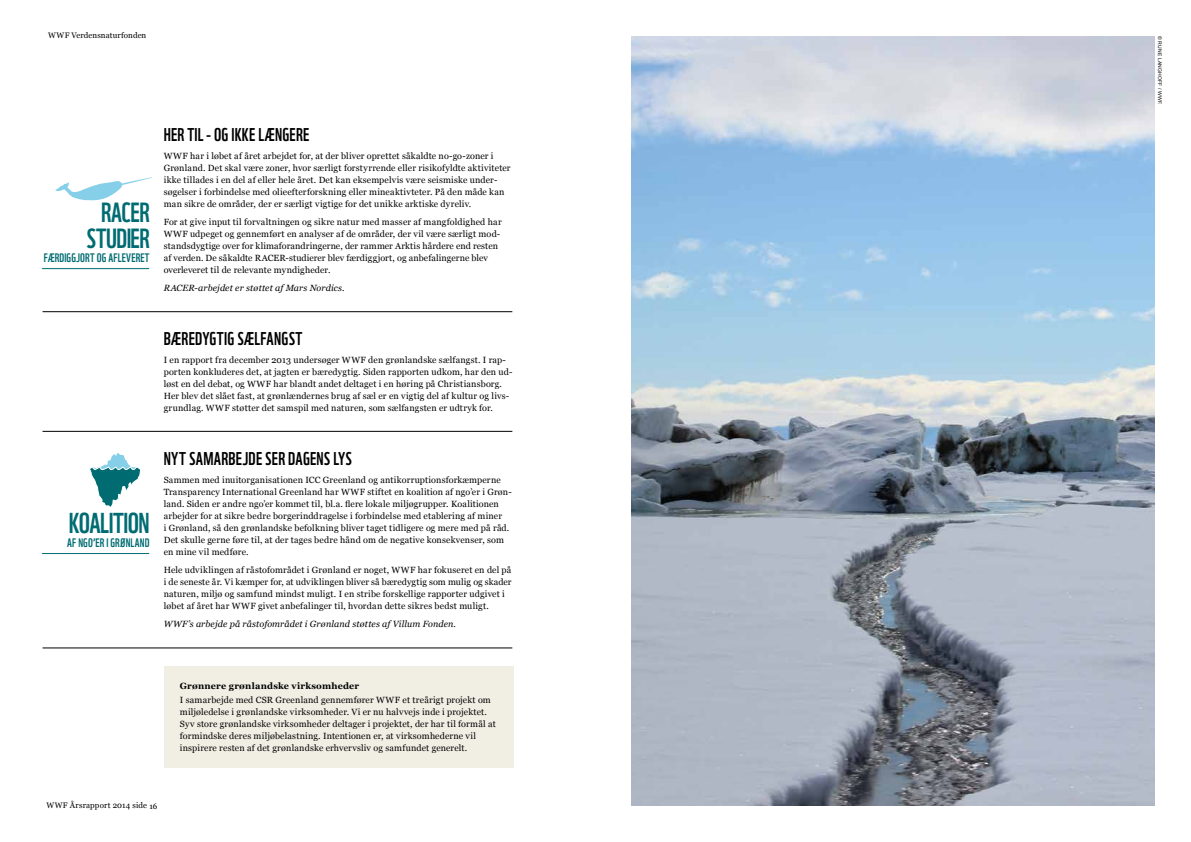
<style>
.page{position:relative;width:1191px;height:842px;background:#fff}
.page>*{position:absolute;margin:0;border:0;box-sizing:border-box;transform-origin:0 0}
.t1{font:28px "WWF";letter-spacing:-.02em;color:#006c72}
.t2{font:27px/26px "WWF";letter-spacing:-.02em;color:#006c72;text-align:center}
.t3{font:18px "WWF";letter-spacing:.015em;color:#000}
.t4{font:12px "WWF";letter-spacing:.015em;color:#006c72}
.t5{font:9px/12px "Georgia";letter-spacing:.015em;color:#000}
.t6{font:italic 9px "Georgia";letter-spacing:.015em;color:#000}
.t7{font:700 9px "Georgia";letter-spacing:.025em;color:#000}
.t8{font:8px "Georgia";letter-spacing:.01em;color:#000}
.t9{font:5px "Arial";letter-spacing:.04em;color:#000}
</style>
<div class="page">
<img style="left:631px;top:36px;width:524px;height:770px">
<hr style="left:43px;top:311px;width:469px;height:1px;background:#000">
<hr style="left:43px;top:431px;width:469px;height:1px;background:#000">
<hr style="left:43px;top:648px;width:469px;height:1px;background:#000">
<div style="left:164px;top:666px;width:349px;height:102px;background:#f1efe4"></div>
<hr style="left:42px;top:268px;width:107px;height:1px;background:#006c72">
<hr style="left:42px;top:553px;width:107px;height:1px;background:#006c72">
<svg style="left:55px;top:177px;width:98px;height:24px"></svg>
<svg style="left:90px;top:453px;width:51px;height:54px"></svg>
<p class="t8" style="left:48px;top:31px;width:100px">WWF Verdensnaturfonden</p>
<h2 class="t2" style="left:87px;top:197px;width:64px">RACER<br>STUDIER</h2>
<h3 class="t4" style="left:44px;top:249px;width:107px">FÆRDIGGJORT OG AFLEVERET</h3>
<h1 class="t1" style="left:69px;top:501px;width:82px">KOALITION</h1>
<h3 class="t4" style="left:67px;top:533px;width:84px">AF NGO’ER I GRØNLAND</h3>
<h3 class="t3" style="left:164px;top:120px;width:147px">HER TIL - OG IKKE LÆNGERE</h3>
<p class="t5" style="left:164px;top:149px;width:348px">WWF har i løbet af året arbejdet for, at der bliver oprettet såkaldte no-go-zoner i Grønland. Det skal være zoner, hvor særligt forstyrrende eller risikofyldte aktiviteter ikke tillades i en del af eller hele året. Det kan eksempelvis være seismiske under&shy;søgelser i forbindelse med olieefterforskning eller mineaktivteter. På den måde kan man sikre de områder, der er særligt vigtige for det unikke arktiske dyreliv.</p>
<p class="t5" style="left:164px;top:215px;width:339px">For at give input til forvaltningen og sikre natur med masser af mangfoldighed har WWF udpeget og gennemført en analyser af de områder, der vil være særligt mod&shy;standsdygtige over for klimaforandringerne, der rammer Arktis hårdere end resten af verden. De såkaldte RACER-studierer blev færdiggjort, og anbefalingerne blev overleveret til de relevante myndigheder.</p>
<p class="t6" style="left:164px;top:282px;width:182px">RACER-arbejdet er støttet af Mars Nordics.</p>
<h3 class="t3" style="left:164px;top:324px;width:140px">BÆREDYGTIG SÆLFANGST</h3>
<p class="t5" style="left:164px;top:353px;width:350px">I en rapport fra december 2013 undersøger WWF den grønlandske sælfangst. I rap&shy;porten konkluderes det, at jagten er bæredygtig. Siden rapporten udkom, har den ud&shy;løst en del debat, og WWF har blandt andet deltaget i en høring på Christiansborg.<br>Her blev det slået fast, at grønlændernes brug af sæl er en vigtig del af kultur og livs&shy;grundlag. WWF støtter det samspil med naturen, som sælfangsten er udtryk for.</p>
<h3 class="t3" style="left:164px;top:444px;width:190px">NYT SAMARBEJDE SER DAGENS LYS</h3>
<p class="t5" style="left:164px;top:473px;width:349px">Sammen med inuitorganisationen ICC Greenland og antikorruptionsforkæmperne Transparency International Greenland har WWF stiftet en koalition af ngo’er i Grøn&shy;land. Siden er andre ngo’er kommet til, bl.a. flere lokale miljøgrupper. Koalitionen arbejder for at sikre bedre borgerinddragelse i forbindelse med etablering af miner<br>i Grønland, så den grønlandske befolkning bliver taget tidligere og mere med på råd.<br>Det skulle gerne føre til, at der tages bedre hånd om de negative konsekvenser, som en mine vil medføre.</p>
<p class="t5" style="left:164px;top:563px;width:349px">Hele udviklingen af råstofområdet i Grønland er noget, WWF har fokuseret en del på i de seneste år. Vi kæmper for, at udviklingen bliver så bæredygtig som mulig og skader naturen, miljø og samfund mindst muligt. I en stribe forskellige rapporter udgivet i løbet af året har WWF givet anbefalinger til, hvordan dette sikres bedst muligt.</p>
<p class="t6" style="left:164px;top:618px;width:294px">WWF’s arbejde på råstofområdet i Grønland støttes af Villum Fonden.</p>
<p class="t7" style="left:180px;top:680px;width:181px">Grønnere grønlandske virksomheder</p>
<p class="t5" style="left:180px;top:694px;width:317px">I samarbejde med CSR Greenland gennemfører WWF et treårigt projekt om miljøledelse i grønlandske virksomheder. Vi er nu halvvejs inde i projektet.<br>Syv store grønlandske virksomheder deltager i projektet, der har til formål at formindske deres miljøbelastning. Intentionen er, at virksomhederne vil inspirere resten af det grønlandske erhvervsliv og samfundet generelt.</p>
<p class="t8" style="left:46px;top:801px;width:113px">WWF Årsrapport 2014 side 16</p>
<p class="t9" style="left:1163px;top:36px;width:70px;rotate:90deg">© RUNE LANGHOFF / WWF.</p>
</div>
